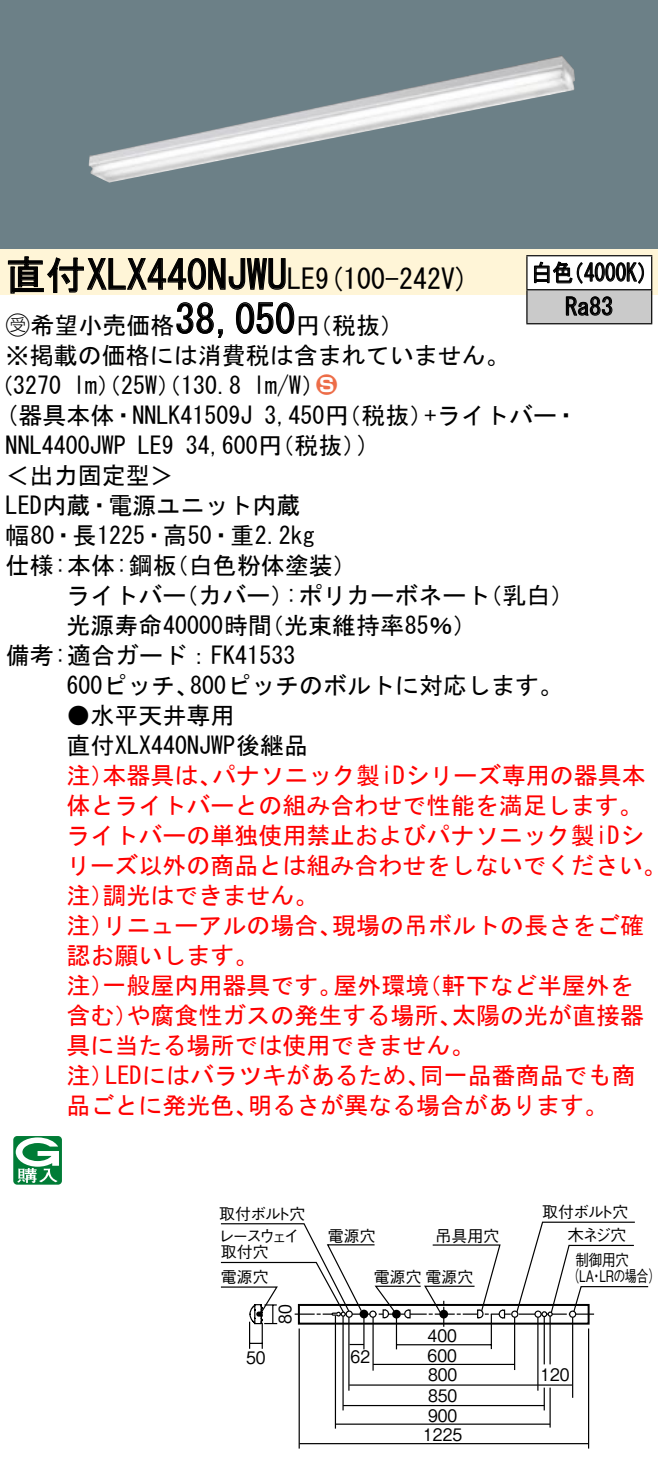
<style>
.page{position:relative;width:658px;height:1469px;background:#fff}
.page>*{position:absolute;margin:0;border:0;box-sizing:border-box;transform-origin:0 0}
.t1{font:40px "MS Gothic";color:#000}
.t2{font:28px "MS Gothic";color:#000}
.t3{font:24px/30.4px "MS Gothic";color:#000}
.t4{font:24px/30px "MS Gothic";color:#f00}
.t5{font:24px/34px "MS Gothic";color:#000;scale:.88 1}
.t6{font:24px "Ford Classification 1";color:#ed6d48}
.t7{font:17.2px/19.6px "Gothic BBB Pro Medium 90 pv RKSJ H";color:#000;scale:.9 1}
.t8{font:16px "Gothic BBB Pro Medium 90 pv RKSJ H";letter-spacing:-.02em;color:#000}
.t9{font:16px/16px "Gothic BBB Pro Medium 90 pv RKSJ H";letter-spacing:-.02em;color:#000;scale:.85 1}
.t10{font:16px "Gothic BBB Pro Medium 90 pv RKSJ H";letter-spacing:-.02em;color:#000;scale:.75 1}
.s1{font-size:28px}
.s2{font-family:"Ford Classification 1"}
.s3{color:#fff}
</style>
<div class="page">
<div style="left:0;top:0;width:658px;height:249px;background:#6c8087"></div>
<img style="left:89px;top:55px;width:486px;height:128px">
<div style="left:0;top:249px;width:658px;height:46px;background:#fff5d7"></div>
<svg style="left:7px;top:256px;width:279px;height:38px"></svg>
<svg style="left:176px;top:302px;width:47px;height:36px"></svg>
<svg style="left:236px;top:302px;width:59px;height:32px"></svg>
<svg style="left:13px;top:1136px;width:49px;height:49px"></svg>
<div style="left:527px;top:256px;width:124px;height:34px;background:#fff"></div>
<div style="left:527px;top:290px;width:124px;height:34px;background:#cacaca"></div>
<hr style="left:526px;top:255px;width:126px;height:1px;background:#000">
<hr style="left:526px;top:256px;width:1px;height:33px;background:#000">
<hr style="left:651px;top:256px;width:1px;height:33px;background:#000">
<hr style="left:526px;top:289px;width:126px;height:1px;background:#000">
<hr style="left:526px;top:290px;width:1px;height:33px;background:#000">
<hr style="left:651px;top:290px;width:1px;height:33px;background:#000">
<hr style="left:526px;top:323px;width:126px;height:1px;background:#000">
<svg style="left:534px;top:261px;width:110px;height:23px"></svg>
<svg style="left:565px;top:296px;width:47px;height:20px"></svg>
<hr style="left:372px;top:1316px;width:2px;height:55px;background:#000">
<hr style="left:348px;top:1317px;width:1px;height:74px;background:#000">
<hr style="left:342px;top:1316px;width:2px;height:94px;background:#000">
<hr style="left:543px;top:1388px;width:2px;height:22px;background:#000">
<hr style="left:537px;top:1317px;width:1px;height:74px;background:#000">
<hr style="left:335px;top:1316px;width:1px;height:113px;background:#000">
<hr style="left:549px;top:1388px;width:1px;height:40px;background:#000">
<hr style="left:543px;top:1317px;width:2px;height:47px;background:#000">
<hr style="left:549px;top:1316px;width:1px;height:48px;background:#000">
<hr style="left:298px;top:1328px;width:2px;height:121px;background:#000">
<hr style="left:588px;top:1328px;width:1px;height:121px;background:#000">
<hr style="left:373px;top:1364px;width:141px;height:1px;background:#000">
<hr style="left:349px;top:1384px;width:189px;height:2px;background:#000">
<hr style="left:343px;top:1405px;width:201px;height:1px;background:#000">
<hr style="left:335px;top:1423px;width:215px;height:2px;background:#000">
<hr style="left:299px;top:1443px;width:289px;height:1px;background:#000">
<hr style="left:514px;top:1317px;width:1px;height:53px;background:#000">
<svg style="left:220px;top:1221px;width:429px;height:128px"></svg>
<div style="left:569px;top:1311px;width:7px;height:7px;border:1px solid #000;border-radius:50%"></div>
<hr style="left:572px;top:1317px;width:1px;height:81px;background:#000">
<hr style="left:538px;top:1384px;width:34px;height:2px;background:#000">
<h1 class="t1" style="left:6px;top:255px;width:311px">直付XLX440NJWU<span class="s1">LE</span></h1>
<p class="t3" style="left:296px;top:310px;width:109px">（円税抜(</p>
<p class="t2" style="left:315px;top:265px;width:155px">(9 100-242 (V</p>
<h1 class="t1" style="left:175px;top:299px;width:121px">38,050</h1>
<p class="t3" style="left:6px;top:310px;width:505px"><span class="s2">B</span>希望小売価格<br>※掲載の価格には消費税は含まれていません。</p>
<p class="t6" style="left:316px;top:372px;width:22px">2<span class="s3">3</span></p>
<p class="t3" style="left:253px;top:370px;width:73px">l m (W/</p>
<p class="t3" style="left:-11px;top:370px;width:74px">（3270</p>
<p class="t3" style="left:73px;top:370px;width:170px">lm）（25 ）（W 130.8</p>
<p class="t5" style="left:565px;top:256px;width:56px;text-indent:-34px">白色<br>Ra83</p>
<p class="t5" style="left:563px;top:256px;width:110px">（4000 (K</p>
<p class="t3" style="left:6px;top:400px;width:248px">(器具本体・NNLK41509J</p>
<p class="t3" style="left:424px;top:400px;width:155px">+ライトバー・</p>
<p class="t3" style="left:264px;top:400px;width:170px">3,450 （円税抜）</p>
<p class="t3" style="left:186px;top:430px;width:182px">34,600 （円税抜(</p>
<p class="t3" style="left:6px;top:430px;width:121px">NNL4400JWP</p>
<p class="t3" style="left:6px;top:460px;width:169px">＜出力固定型&lt;</p>
<p class="t3" style="left:6px;top:490px;width:296px">LED内蔵・電源ユニット内蔵</p>
<p class="t3" style="left:6px;top:520px;width:310px">幅80・長1225・高50・重2.2kg</p>
<p class="t3" style="left:165px;top:550px;width:194px">（白色粉体塗装(</p>
<p class="t3" style="left:138px;top:430px;width:37px">LE9</p>
<p class="t3" style="left:6px;top:550px;width:172px">仕様:本体:鋼板</p>
<p class="t3" style="left:357px;top:430px;width:13px">(</p>
<p class="t3" style="left:66px;top:580px;width:121px">ライトバー</p>
<p class="t3" style="left:174px;top:580px;width:121px">（カバー）</p>
<p class="t3" style="left:285px;top:580px;width:206px">:ポリカーボネート</p>
<p class="t3" style="left:478px;top:580px;width:97px">（乳白(</p>
<p class="t3" style="left:66px;top:610px;width:207px">光源寿命40000時間</p>
<p class="t3" style="left:6px;top:640px;width:291px">備考:適合ガード：FK41533</p>
<p class="t3" style="left:190px;top:670px;width:374px">800ピッチのボルトに対応します。</p>
<p class="t3" style="left:260px;top:610px;width:218px">（光束維持率85％(</p>
<p class="t3" style="left:66px;top:670px;width:134px">600ピッチ、</p>
<p class="t3" style="left:66px;top:700px;width:243px">●水平天井専用<br>直付XLX440NJWP後継品</p>
<p class="t4" style="left:212px;top:760px;width:435px">パナソニック製iDシリーズ専用の器具本</p>
<p class="t4" style="left:66px;top:760px;width:49px">注）</p>
<p class="t4" style="left:66px;top:790px;width:577px">体とライトバーとの組み合わせで性能を満足します。</p>
<p class="t4" style="left:66px;top:820px;width:579px">ライトバーの単独使用禁止およびパナソニック製iDシ</p>
<p class="t4" style="left:66px;top:850px;width:601px">リーズ以外の商品とは組み合わせをしないでください。</p>
<p class="t4" style="left:102px;top:880px;width:217px">調光はできません。</p>
<p class="t4" style="left:102px;top:760px;width:121px">本器具は、</p>
<p class="t4" style="left:66px;top:880px;width:49px">注）</p>
<p class="t4" style="left:332px;top:910px;width:314px">現場の吊ボルトの長さをご確</p>
<p class="t4" style="left:66px;top:910px;width:193px">注）<br>認お願いします。</p>
<p class="t4" style="left:102px;top:910px;width:241px">リニューアルの場合、</p>
<p class="t4" style="left:102px;top:970px;width:241px">一般屋内用器具です。</p>
<p class="t4" style="left:333px;top:970px;width:97px">屋外環境</p>
<p class="t4" style="left:417px;top:970px;width:217px">（軒下など半屋外を</p>
<p class="t4" style="left:66px;top:970px;width:49px">注）</p>
<p class="t4" style="left:126px;top:1000px;width:337px">や腐食性ガスの発生する場所、</p>
<p class="t4" style="left:452px;top:1000px;width:194px">太陽の光が直接器</p>
<p class="t4" style="left:66px;top:1000px;width:73px">含む）</p>
<p class="t4" style="left:66px;top:1030px;width:409px">具に当たる場所では使用できません。</p>
<p class="t4" style="left:420px;top:1060px;width:217px">同一品番商品でも商</p>
<p class="t4" style="left:105px;top:1060px;width:326px">LEDにはバラツキがあるため、</p>
<p class="t4" style="left:66px;top:1060px;width:49px">注）</p>
<p class="t4" style="left:66px;top:1090px;width:193px">品ごとに発光色、</p>
<p class="t4" style="left:248px;top:1090px;width:362px">明るさが異なる場合があります。</p>
<p class="t8" style="left:219px;top:1202px;width:88px">取付ボルト穴</p>
<p class="t8" style="left:219px;top:1224px;width:83px">レースウェイ</p>
<p class="t8" style="left:221px;top:1239px;width:49px">取付穴</p>
<p class="t8" style="left:221px;top:1264px;width:49px">電源穴</p>
<p class="t7" style="left:273px;top:1324px;width:23px;rotate:-90deg">80</p>
<p class="t7" style="left:246px;top:1346px;width:23px">50</p>
<p class="t8" style="left:328px;top:1223px;width:49px">電源穴</p>
<p class="t8" style="left:435px;top:1223px;width:65px">吊具用穴</p>
<p class="t8" style="left:374px;top:1264px;width:101px">電源穴電源穴</p>
<p class="t7" style="left:350px;top:1345px;width:23px">62</p>
<p class="t7" style="left:427px;top:1324px;width:34px">400</p>
<p class="t7" style="left:427px;top:1343px;width:34px">600</p>
<p class="t7" style="left:428px;top:1383px;width:34px">850</p>
<p class="t7" style="left:428px;top:1363px;width:34px">800</p>
<p class="t7" style="left:423px;top:1403px;width:45px">900<br>1225</p>
<p class="t8" style="left:542px;top:1199px;width:88px">取付ボルト穴</p>
<p class="t8" style="left:568px;top:1222px;width:60px">木ネジ穴</p>
<p class="t9" style="left:567px;top:1250px;width:111px;text-indent:8px">制御用穴<br>（LA LRの場合(</p>
<p class="t10" style="left:590px;top:1263px;width:17px">・</p>
<p class="t7" style="left:540px;top:1363px;width:34px">120</p>
</div>
